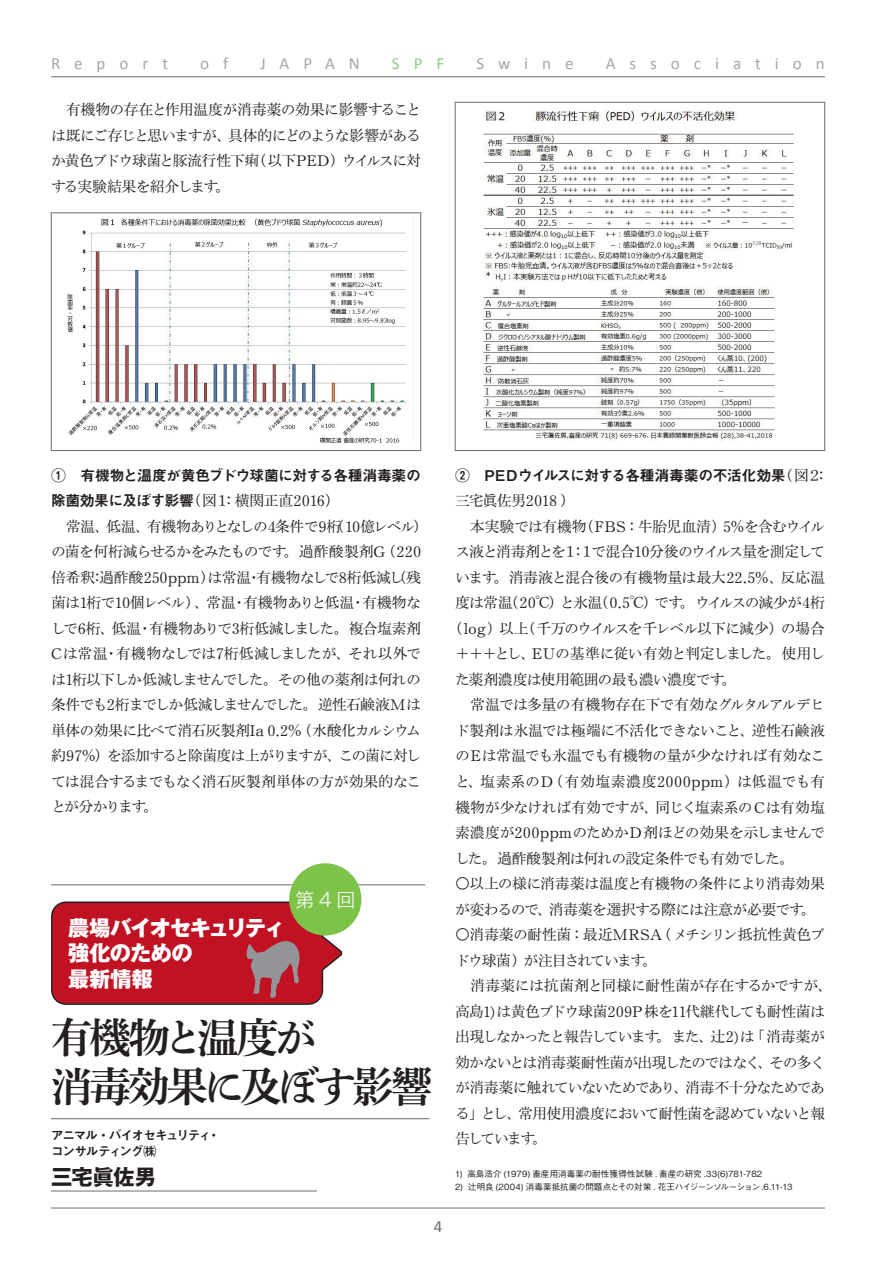
<style>
.page{position:relative;width:893px;height:1263px;background:#fff}
.page>*{position:absolute;margin:0;border:0;box-sizing:border-box;transform-origin:0 0}
.t1{font:41.4px/48.9px "Shuei Min Pro B";letter-spacing:-.08em;color:#231f20}
.t2{font:800 21.3px/25.5px "Gothic MB101 Pro";letter-spacing:-.04em;color:#fff}
.t3{font:700 21.3px "Gothic MB101 Pro";letter-spacing:-.015em;color:#231f20}
.t4{font:300 19.2px "Gothic MB101 Pro";color:#fff}
.t5{font:16.95px "Calibri";letter-spacing:.825em;color:#a4a5a4}
.t6{font:16.95px "Calibri";color:#92c889}
.t7{font:16.95px "Calibri";color:#6c6d6b}
.t8{font:500 14.85px/25.5px "Ro H Min Kok Pro";letter-spacing:-.04em;color:#231f20}
.t9{font:500 14.85px "Ro H Min Kok Pro";letter-spacing:-.06em;color:#231f20}
.t10{font:14.85px "Midashi Go Pro MB31";letter-spacing:-.03em;color:#231f20}
.t11{font:500 14.85px "Ro H Min Kok Pro";letter-spacing:-.015em;color:#231f20}
.t12{font:500 14.85px "Ro H Min Kok Pro";letter-spacing:-.08em;color:#231f20}
.t13{font:500 14.85px "Ro H Min Kok Pro";letter-spacing:.04em;color:#231f20}
.t14{font:500 14.85px "Ro H Min Kok Pro";letter-spacing:-.01em;color:#231f20}
.t15{font:500 14.85px "Ro H Min Kok Pro";letter-spacing:-.02em;color:#231f20}
.t16{font:12.75px/15.9px "Midashi Go Pro MB31";letter-spacing:-.11em;color:#231f20}
.t17{font:500 8.55px "Gothic BBB Pro";letter-spacing:-.02em;color:#231f20}
.t18{font:500 8.55px "Gothic BBB Pro";color:#231f20}
.s1{font-family:"Midashi Go Pro MB31";font-weight:400}
.s2{font-family:"Ro H Min Kok Pro";font-weight:500}
</style>
<div class="page">
<hr style="left:51px;top:1208px;width:774px;height:1px;background:#6c6d6b">
<hr style="left:51px;top:76px;width:774px;height:1px;background:#6c6d6b">
<hr style="left:51px;top:884px;width:374px;height:1px;background:#6c6d6b">
<hr style="left:51px;top:1118px;width:378px;height:1px;background:#6c6d6b">
<svg style="left:51px;top:901px;width:293px;height:104px;background:#bb2535"></svg>
<div style="left:289px;top:863px;width:72px;height:72px;background:#7dc34a;border-radius:50%"></div>
<hr style="left:51px;top:1191px;width:266px;height:1px;background:#6c6d6b">
<img style="left:67px;top:218px;width:339px;height:226px">
<div style="left:51px;top:212px;width:370px;height:239px;border:1px solid #6c6d6b"></div>
<img style="left:483px;top:110px;width:311px;height:331px">
<div style="left:455px;top:102px;width:370px;height:349px;border:1px solid #6c6d6b"></div>
<p class="t5" style="left:51px;top:53px;width:119px">Report</p>
<p class="t5" style="left:200px;top:53px;width:30px">o f</p>
<p class="t5" style="left:260px;top:53px;width:101px">JAPAN</p>
<p class="t6" style="left:392px;top:53px;width:54px">SPF</p>
<p class="t5" style="left:476px;top:53px;width:99px">Swine</p>
<p class="t5" style="left:606px;top:53px;width:221px">Association</p>
<p class="t8" style="left:51px;top:98px;width:371px;text-align:justify">　有機物の存在と作用温度が消毒薬の効果に影響することは既にご存じと思いますが、具体的にどのような影響があるか黄色ブドウ球菌と豚流行性下痢（以下PED）ウイルスに対する実験結果を紹介します。</p>
<p class="t10" style="left:51px;top:463px;width:371px">①　有機物と温度が黄色ブドウ球菌に対する各種消毒薬の</p>
<p class="t8" style="left:51px;top:489px;width:379px"><span class="s1">除菌効果に及ぼす影響</span>（図１：横関正直2016）<br>　常温、低温、有機物ありとなしの4条件で9桁（10億レベル）の菌を何桁減らせるかをみたものです。過酢酸製剤G（220倍希釈：過酢酸250ppm）は常温・有機物なしで8桁低減し（残菌は1桁で10個レベル）、常温・有機物ありと低温・有機物なしで6桁、低温・有機物ありで3桁低減しました。複合塩素剤<br>Cは常温・有機物なしでは7桁低減しましたが、それ以外では1桁以下しか低減しませんでした。その他の薬剤は何れの条件でも2桁までしか低減しませんでした。逆性石鹸液Mは単体の効果に比べて消石灰製剤Ia 0.2％（水酸化カルシウム約97％）を添加すると除菌度は上がりますが、この菌に対しては混合するまでもなく消石灰製剤単体の方が効果的なことが分かります。</p>
<h2 class="t2" style="left:68px;top:912px;width:219px">農場バイオセキュリティ強化のための<br>最新情報</h2>
<p class="t4" style="left:295px;top:883px;width:62px">第4回</p>
<h1 class="t1" style="left:51px;top:1011px;width:383px">有機物と温度が<br>消毒効果に及ぼす影響</h1>
<p class="t16" style="left:51px;top:1126px;width:171px">アニマル・バイオセキュリティ・コンサルティング㈱</p>
<h2 class="t3" style="left:51px;top:1159px;width:107px">三宅眞佐男</h2>
<p class="t7" style="left:434px;top:1216px;width:10px">4</p>
<p class="t10" style="left:455px;top:463px;width:375px">②　PEDウイルスに対する各種消毒薬の不活化効果<span class="s2">（図２：</span></p>
<p class="t11" style="left:455px;top:492px;width:122px">三宅眞佐男2018 ）</p>
<p class="t8" style="left:455px;top:515px;width:371px">　本実験では有機物（FBS：牛胎児血清）5％を含むウイル</p>
<p class="t12" style="left:455px;top:543px;width:371px">ス液と消毒剤とを１：１で混合10分後のウイルス量を測定して</p>
<p class="t11" style="left:455px;top:568px;width:371px">います。消毒液と混合後の有機物量は最大22.5％、反応温</p>
<p class="t9" style="left:455px;top:594px;width:371px">度は常温（20℃）と氷温（0.5℃）です。ウイルスの減少が4桁</p>
<p class="t9" style="left:448px;top:619px;width:379px">（log）以上（千万のウイルスを千レベル以下に減少）の場合</p>
<p class="t8" style="left:455px;top:642px;width:371px">＋＋＋とし、EUの基準に従い有効と判定しました。使用し</p>
<p class="t8" style="left:455px;top:668px;width:283px">た薬剤濃度は使用範囲の最も濃い濃度です。</p>
<p class="t8" style="left:455px;top:693px;width:371px">　常温では多量の有機物存在下で有効なグルタルアルデヒ</p>
<p class="t8" style="left:455px;top:719px;width:371px">ド製剤は氷温では極端に不活化できないこと、逆性石鹸液</p>
<p class="t8" style="left:455px;top:744px;width:371px">のEは常温でも氷温でも有機物の量が少なければ有効なこ</p>
<p class="t13" style="left:455px;top:772px;width:371px">と、塩素系のD（有効塩素濃度2000ppm）は低温でも有</p>
<p class="t15" style="left:455px;top:798px;width:371px">機物が少なければ有効ですが、同じく塩素系のCは有効塩</p>
<p class="t14" style="left:455px;top:823px;width:371px">素濃度が200ppmのためかD剤ほどの効果を示しませんで</p>
<p class="t8" style="left:455px;top:846px;width:341px">した。過酢酸製剤は何れの設定条件でも有効でした。</p>
<p class="t8" style="left:455px;top:872px;width:371px">○以上の様に消毒薬は温度と有機物の条件により消毒効果が変わるので、消毒薬を選択する際には注意が必要です。</p>
<p class="t8" style="left:455px;top:923px;width:379px">○消毒薬の耐性菌：最近MRSA（メチシリン抵抗性黄色ブドウ球菌）が注目されています。<br>　消毒薬には抗菌剤と同様に耐性菌が存在するかですが、高島1)は黄色ブドウ球菌209P株を11代継代しても耐性菌は出現しなかったと報告しています。また、辻2)は「消毒薬が効かないとは消毒薬耐性菌が出現したのではなく、その多くが消毒薬に触れていないためであり、消毒不十分なためである」とし、常用使用濃度において耐性菌を認めていないと報告しています。</p>
<p class="t18" style="left:455px;top:1167px;width:309px">1) 高島浩介 (1979) 畜産用消毒薬の耐性獲得性試験 . 畜産の研究 .33(6)781-782</p>
<p class="t17" style="left:455px;top:1179px;width:339px">2) 辻明良 (2004) 消毒薬抵抗菌の問題点とその対策 . 花王ハイジーンソルーション.6.11-13</p>
</div>
